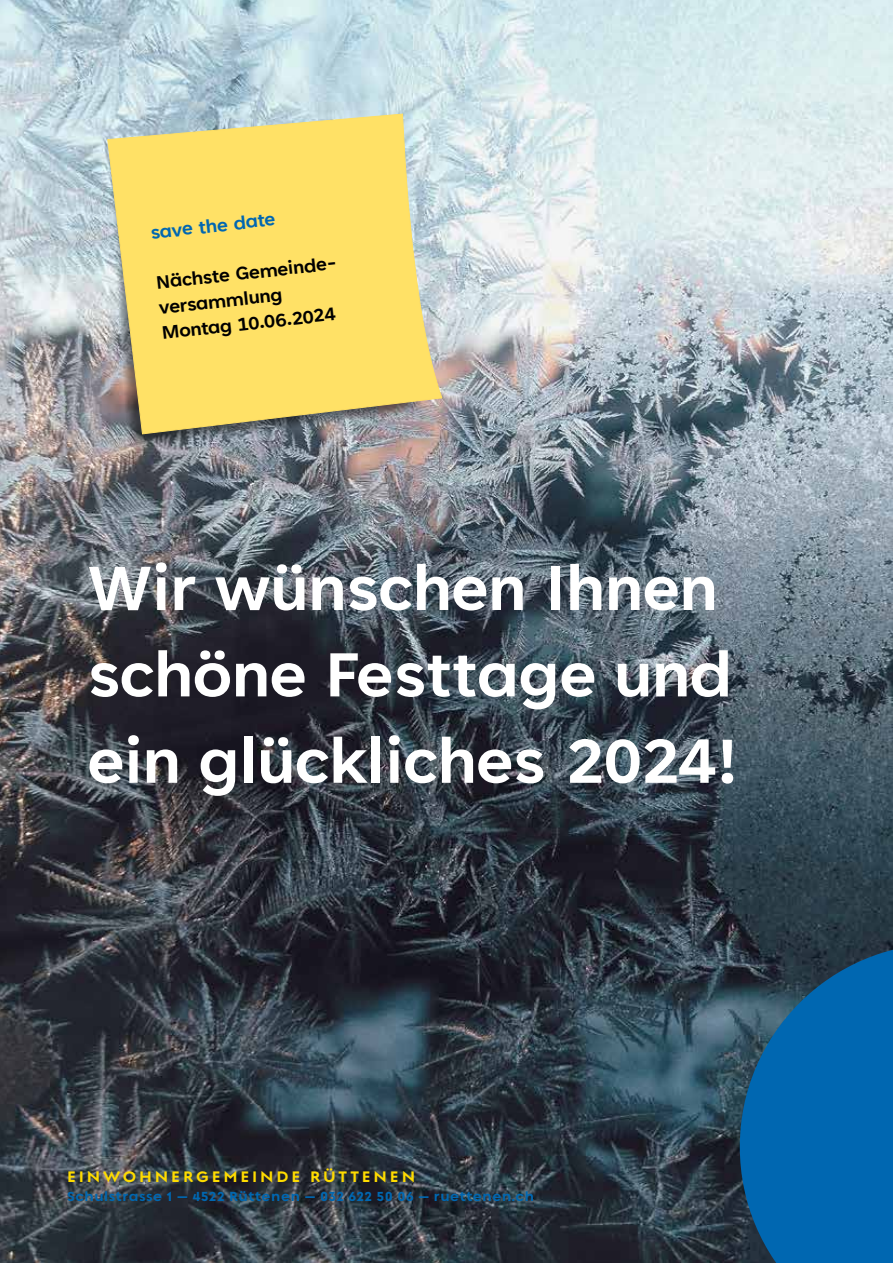
<style>
.page{position:relative;width:893px;height:1263px;background:#fff}
.page>*{position:absolute;margin:0;border:0;box-sizing:border-box;transform-origin:0 0}
.t1{font:700 72px/86.4px "Tenorite";color:#fff}
.t2{font:700 21px/25.2px "Tenorite";color:#000}
.t3{font:700 21px "Tenorite";color:#0067b1}
.t4{font:700 16.5px "Regulator Nova";letter-spacing:.175em;color:#ffdc00}
.t5{font:700 14.25px "Regulator Nova";letter-spacing:.04em;color:#0067b1}
</style>
<div class="page">
<img style="left:0;top:0;width:893px;height:1263px">
<svg style="left:108px;top:435px;width:319px;height:14px;background:#8b8c93"></svg>
<svg style="left:107px;top:114px;width:336px;height:321px;background:#edd776"></svg>
<svg style="left:740px;top:943px;width:153px;height:320px;background:#095e9b"></svg>
<p class="t3" style="left:150px;top:221px;width:127px;rotate:-6deg">save the date</p>
<p class="t2" style="left:155px;top:271px;width:184px;rotate:-6deg">Nächste Gemeinde&shy;versammlung<br>Montag 10.06.2024</p>
<p class="t1" style="left:88px;top:549px;width:653px">Wir wünschen Ihnen schöne Festtage und ein glückliches 2024!</p>
<p class="t4" style="left:67px;top:1166px;width:350px">EINWOHNERGEMEINDE RÜTTENEN</p>
<p class="t5" style="left:67px;top:1188px;width:468px">Schulstrasse 1 — 4522 Rüttenen — 032 622 50 06 — ruettenen.ch</p>
</div>
